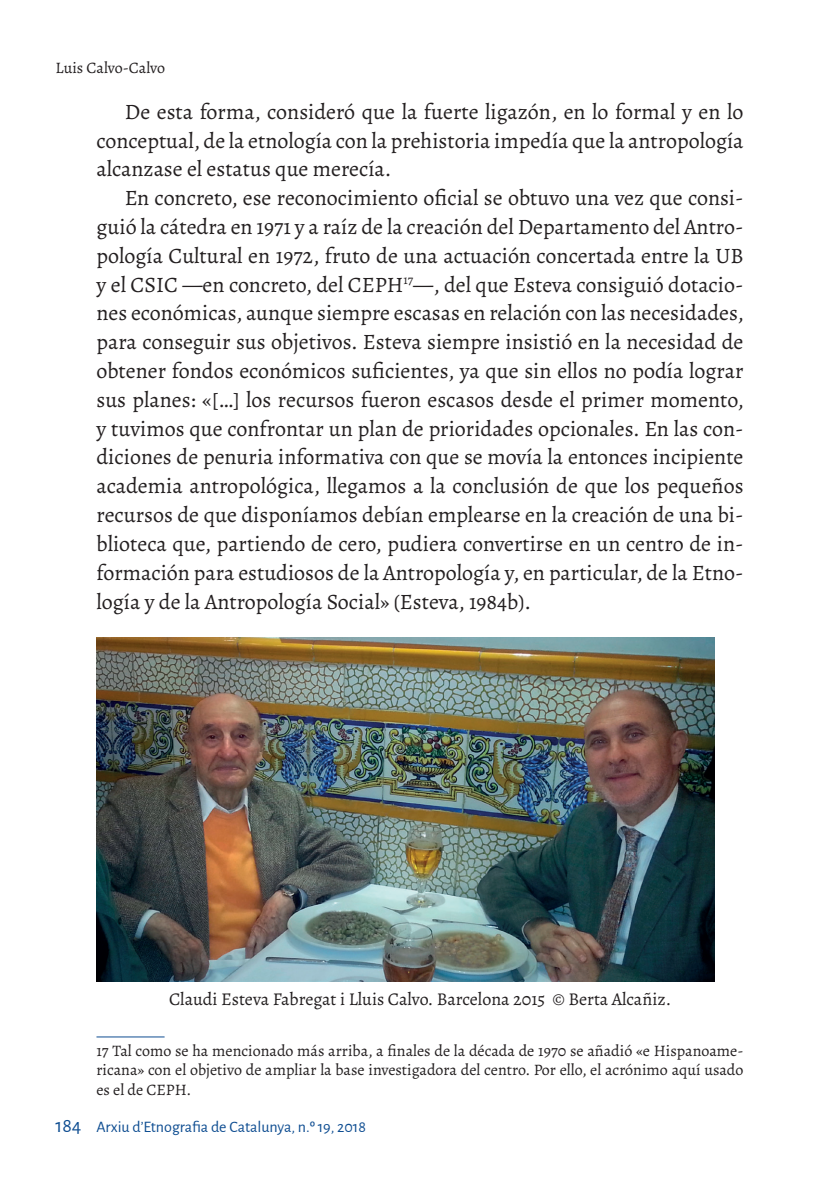
<style>
.page{position:relative;width:840px;height:1191px;background:#fff}
.page>*{position:absolute;margin:0;border:0;box-sizing:border-box;transform-origin:0 0}
.t1{font:22px/28.8px "Alegreya";color:#231f20;text-align:justify}
.t2{font:18px "Alegreya";color:#231f20}
.t3{font:16px/19.2px "Alegreya";color:#231f20;text-align:justify}
.t4{font:16px "Alegreya Sans";color:#0e4d91}
.s1{font-size:20px}
</style>
<div class="page">
<img style="left:96px;top:637px;width:618px;height:344px">
<hr style="left:96px;top:1036px;width:68px;height:1px;background:#0e4d91">
<p class="t3" style="left:56px;top:58px;width:111px">Luis Calvo-Calvo</p>
<p class="t1" style="left:96px;top:97px;width:648px;text-indent:28px">De esta forma, consideró que la fuerte ligazón, en lo formal y en lo conceptual, de la etnología con la prehistoria impedía que la antropología alcanzase el estatus que merecía.</p>
<p class="t1" style="left:96px;top:183px;width:648px;text-indent:28px">En concreto, ese reconocimiento oficial se obtuvo una vez que consi&shy;guió la cátedra en 1971 y a raíz de la creación del Departamento del Antro&shy;pología Cultural en 1972, fruto de una actuación concertada entre la UB y el CSIC —en concreto, del CEPH<sup>17</sup>—, del que Esteva consiguió dotacio&shy;nes económicas, aunque siempre escasas en relación con las necesidades, para conseguir sus objetivos. Esteva siempre insistió en la necesidad de obtener fondos económicos suficientes, ya que sin ellos no podía lograr sus planes: «[…] los recursos fueron escasos desde el primer momento, y tuvimos que confrontar un plan de prioridades opcionales. En las con&shy;diciones de penuria informativa con que se movía la entonces incipiente academia antropológica, llegamos a la conclusión de que los pequeños recursos de que disponíamos debían emplearse en la creación de una bi&shy;blioteca que, partiendo de cero, pudiera convertirse en un centro de in&shy;formación para estudiosos de la Antropología y, en particular, de la Etno&shy;logía y de la Antropología Social» (Esteva, 1984b).</p>
<p class="t2" style="left:169px;top:987px;width:503px">Claudi Esteva Fabregat i Lluis Calvo. Barcelona 2015 © Berta Alcañiz.</p>
<p class="t3" style="left:96px;top:1041px;width:648px">17 Tal como se ha mencionado más arriba, a finales de la década de 1970 se añadió «e Hispanoame&shy;ricana» con el objetivo de ampliar la base investigadora del centro. Por ello, el acrónimo aquí usado es el de CEPH.</p>
<p class="t4" style="left:56px;top:1116px;width:312px"><span class="s1">184</span> Arxiu d’Etnografia de Catalunya, n.º 19, 2018</p>
</div>
